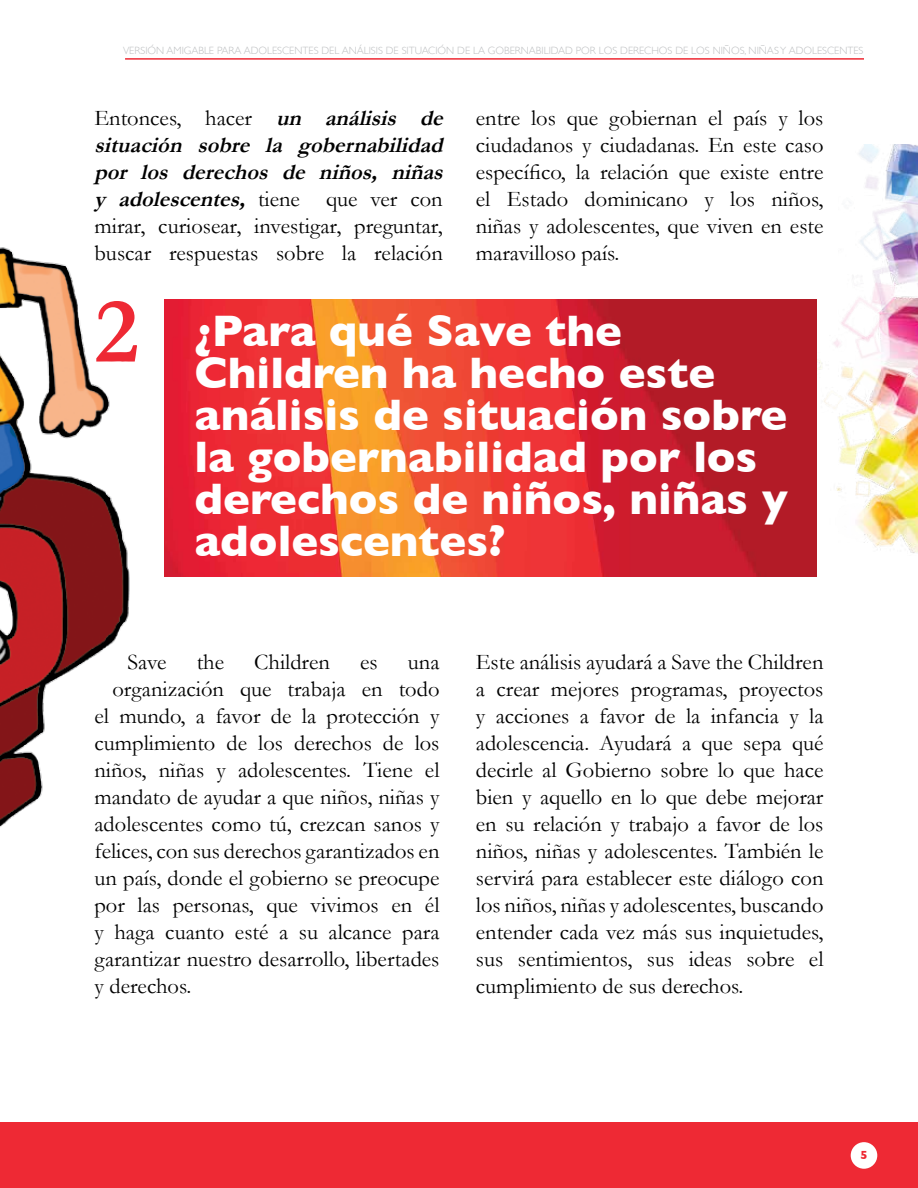
<style>
.page{position:relative;width:918px;height:1188px;background:#fff}
.page>*{position:absolute;margin:0;border:0;box-sizing:border-box;transform-origin:0 0}
.t1{font:700 94.5px "Garamond";color:#ee2934}
.t2{font:700 45px/42px "Gill Sans";color:#fff}
.t3{font:22.5px/27px "Garamond";color:#000;text-align:justify}
.t4{font:700 12px "Gill Sans";color:#ee2934}
.t5{font:300 10.5px "Gill Sans";color:#bcbec0}
.s1{font-weight:700;font-style:italic}
</style>
<div class="page">
<div style="left:0;top:1123px;width:918px;height:65px;background:#ee2934"></div>
<div style="left:851px;top:1142px;width:26px;height:27px;background:#fff;border-radius:50%"></div>
<hr style="left:125px;top:58px;width:739px;height:2px;background:#ee2934">
<img style="left:812px;top:145px;width:106px;height:410px">
<img style="left:187px;top:300px;width:629px;height:277px">
<img style="left:0;top:58px;width:187px;height:769px">
<p class="t5" style="left:123px;top:42px;width:742px">VERSIÓN AMIGABLE PARA ADOLESCENTES DEL ANÁLISIS DE SITUACIÓN DE LA GOBERNABILIDAD POR LOS DERECHOS DE LOS NIÑOS, NIÑAS Y ADOLESCENTES</p>
<p class="t3" style="left:94px;top:104px;width:356px;text-align:left">Entonces, hacer <span class="s1">un análisis de situación sobre la gobernabilidad por los derechos de niños, niñas y adolescentes,</span> ti e n e qu e ve r c o n mirar, curiosear, investigar, preguntar, buscar respuestas sobre la relación</p>
<p class="t3" style="left:476px;top:104px;width:349px">entre los que gobiernan el país y los ciudadanos y ciudadanas. En este caso específico, la relación que existe entre el Estado dominicano y los niños, niñas y adolescentes, que viven en este maravilloso país.</p>
<h1 class="t1" style="left:94px;top:275px;width:46px">2</h1>
<h2 class="t2" style="left:195px;top:310px;width:595px">¿Para qué Save the<br>Children ha hecho este análisis de situación sobre la gobernabilidad por los derechos de niños, niñas y adolescentes?</h2>
<p class="t3" style="left:128px;top:648px;width:41px">Save</p>
<p class="t3" style="left:197px;top:648px;width:29px">the</p>
<p class="t3" style="left:254px;top:648px;width:77px">Children</p>
<p class="t3" style="left:360px;top:648px;width:19px">es</p>
<p class="t3" style="left:408px;top:648px;width:33px">una</p>
<p class="t3" style="left:112px;top:675px;width:328px">organización que trabaja en todo</p>
<p class="t3" style="left:95px;top:702px;width:347px">el mundo, a favor de la protección y</p>
<p class="t3" style="left:95px;top:729px;width:347px">cumplimiento de los derechos de los</p>
<p class="t3" style="left:95px;top:756px;width:347px">niños, niñas y adolescentes. Tiene el</p>
<p class="t3" style="left:95px;top:783px;width:346px">mandato de ayudar a que niños, niñas y</p>
<p class="t3" style="left:95px;top:810px;width:347px">adolescentes como tú, crezcan sanos y</p>
<p class="t3" style="left:95px;top:837px;width:346px">felices, con sus derechos garantizados en</p>
<p class="t3" style="left:95px;top:864px;width:347px">un país, donde el gobierno se preocupe</p>
<p class="t3" style="left:95px;top:891px;width:347px">por las personas, que vivimos en él</p>
<p class="t3" style="left:95px;top:918px;width:346px">y haga cuanto esté a su alcance para</p>
<p class="t3" style="left:95px;top:945px;width:347px">garantizar nuestro desarrollo, libertades</p>
<p class="t3" style="left:95px;top:972px;width:98px">y derechos.</p>
<p class="t3" style="left:476px;top:648px;width:349px">Este análisis ayudará a Save the Children a crear mejores programas, proyectos y acciones a favor de la infancia y la adolescencia. Ayudará a que sepa qué decirle al Gobierno sobre lo que hace bien y aquello en lo que debe mejorar en su relación y trabajo a favor de los niños, niñas y adolescentes. También le servirá para establecer este diálogo con los niños, niñas y adolescentes, buscando entender cada vez más sus inquietudes, sus sentimientos, sus ideas sobre el cumplimiento de sus derechos.</p>
<p class="t4" style="left:860px;top:1148px;width:9px">5</p>
</div>
